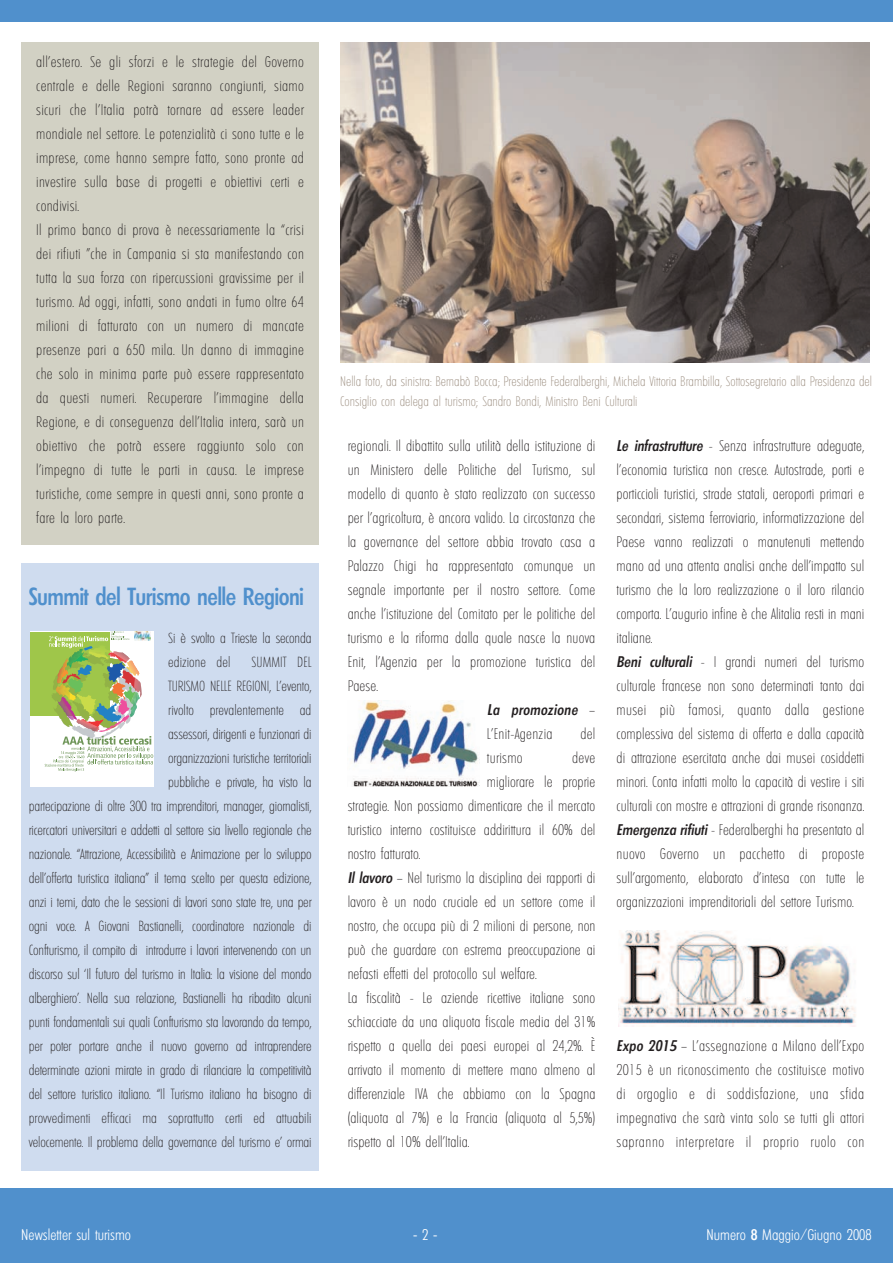
<style>
.page{position:relative;width:893px;height:1263px;background:#fff}
.page>*{position:absolute;margin:0;border:0;box-sizing:border-box;transform-origin:0 0}
.t1{font:500 condensed 24px "Limerick";letter-spacing:-.025em;color:#5090cc}
.t2{font:200 condensed 15px/24px "Limerick";letter-spacing:.01em;color:#231f20}
.t3{font:300 condensed 15px "Limerick";color:#fff}
.t4{font:italic 500 condensed 15px "Limerick";letter-spacing:.025em;color:#231f20}
.t5{font:200 condensed 14.25px/24px "Limerick";letter-spacing:-.01em;color:#231f20}
.t6{font:200 condensed 13.5px/19.5px "Limerick";color:#998b7d}
.s1{font-weight:200;font-style:normal}
.s2{font-weight:500;font-style:italic}
.s3{font-weight:500}
</style>
<div class="page">
<div style="left:21px;top:563px;width:298px;height:608px;background:#cfdcef"></div>
<div style="left:0;top:1189px;width:893px;height:74px;background:#5090cc"></div>
<div style="left:0;top:0;width:893px;height:21px;background:#5090cc"></div>
<div style="left:21px;top:43px;width:298px;height:502px;background:#d2d1c4"></div>
<img style="left:618px;top:930px;width:238px;height:97px">
<img style="left:352px;top:701px;width:127px;height:86px">
<img style="left:340px;top:43px;width:529px;height:320px">
<div style="left:30px;top:631px;width:123px;height:156px;background:#fff"></div>
<div style="left:30px;top:632px;width:80px;height:84px;background:#9fc64a"></div>
<img style="left:45px;top:631px;width:108px;height:141px">
<p class="t2" style="left:36px;top:50px;width:269px">all’estero. Se gli sforzi e le strategie del Governo centrale e delle Regioni saranno congiunti, siamo sicuri che l’Italia potrà tornare ad essere leader mondiale nel settore. Le potenzialità ci sono tutte e le imprese, come hanno sempre fatto, sono pronte ad investire sulla base di progetti e obiettivi certi e condivisi.<br>Il primo banco di prova è necessariamente la “crisi dei rifiuti ”che in Campania si sta manifestando con tutta la sua forza con ripercussioni gravissime per il turismo. Ad oggi, infatti, sono andati in fumo oltre 64 milioni di fatturato con un numero di mancate presenze pari a 650 mila. Un danno di immagine che solo in minima parte può essere rappresentato da questi numeri. Recuperare l’immagine della Regione, e di conseguenza dell’Italia intera, sarà un obiettivo che potrà essere raggiunto solo con l’impegno di tutte le parti in causa. Le imprese turistiche, come sempre in questi anni, sono pronte a fare la loro parte.</p>
<h1 class="t1" style="left:29px;top:582px;width:277px">Summit del Turismo nelle Regioni</h1>
<p class="t5" style="left:168px;top:626px;width:145px">Si è svolto a Trieste la seconda edizione del</p>
<p class="t5" style="left:29px;top:650px;width:284px;text-align:right">SUMMIT DEL<br>TURISMO NELLE REGIONI, L’evento,<br>rivolto prevalentemente ad<br>assessori, dirigenti e funzionari di<br>organizzazioni turistiche territoriali<br>pubbliche e private, ha visto la<br>partecipazione di oltre 300 tra imprenditori, manager, giornalisti, ricercatori universitari e addetti al settore sia livello regionale che nazionale. “Attrazione, Accessibilità e Animazione per lo sviluppo dell’offerta turistica italiana” il tema scelto per questa edizione, anzi i temi, dato che le sessioni di lavori sono state tre, una per ogni voce. A Giovani Bastianelli, coordinatore nazionale di Confturismo, il compito di introdurre i lavori intervenendo con un discorso sul ‘Il futuro del turismo in Italia: la visione del mondo alberghiero’. Nella sua relazione, Bastianelli ha ribadito alcuni punti fondamentali sui quali Confturismo sta lavorando da tempo, per poter portare anche il nuovo governo ad intraprendere determinate azioni mirate in grado di rilanciare la competitività del settore turistico italiano. “Il Turismo italiano ha bisogno di provvedimenti efficaci ma soprattutto certi ed attuabili velocemente. Il problema della governance del turismo e’ ormai</p>
<p class="t6" style="left:340px;top:372px;width:533px">Nella foto, da sinistra: Bernabò Bocca; Presidente Federalberghi, Michela Vittoria Brambilla, Sottosegretario alla Presidenza del<br>Consiglio con delega al turismo; Sandro Bondi, Ministro Beni Culturali</p>
<p class="t2" style="left:348px;top:434px;width:249px">regionali. Il dibattito sulla utilità della istituzione di</p>
<p class="t2" style="left:348px;top:458px;width:249px">un Ministero delle Politiche del Turismo, sul</p>
<p class="t2" style="left:348px;top:482px;width:249px">modello di quanto è stato realizzato con successo</p>
<p class="t2" style="left:348px;top:506px;width:249px">per l'agricoltura, è ancora valido. La circostanza che</p>
<p class="t2" style="left:348px;top:530px;width:249px">la governance del settore abbia trovato casa a</p>
<p class="t2" style="left:348px;top:554px;width:249px">Palazzo Chigi ha rappresentato comunque un</p>
<p class="t2" style="left:348px;top:578px;width:249px">segnale importante per il nostro settore. Come</p>
<p class="t2" style="left:348px;top:602px;width:249px">anche l’istituzione del Comitato per le politiche del</p>
<p class="t2" style="left:348px;top:626px;width:249px">turismo e la riforma dalla quale nasce la nuova</p>
<p class="t2" style="left:348px;top:650px;width:249px">Enit, l’Agenzia per la promozione turistica del</p>
<p class="t2" style="left:348px;top:674px;width:32px">Paese.</p>
<p class="t4" style="left:487px;top:701px;width:110px">La promozione <span class="s1">–</span></p>
<p class="t2" style="left:487px;top:722px;width:67px">L’Enit-Agenzia</p>
<p class="t2" style="left:580px;top:722px;width:16px">del</p>
<p class="t2" style="left:487px;top:746px;width:37px">turismo</p>
<p class="t2" style="left:572px;top:746px;width:25px">deve</p>
<p class="t2" style="left:487px;top:770px;width:110px">migliorare le proprie</p>
<p class="t2" style="left:348px;top:794px;width:249px">strategie. Non possiamo dimenticare che il mercato</p>
<p class="t2" style="left:348px;top:818px;width:249px">turistico interno costituisce addirittura il 60% del</p>
<p class="t2" style="left:348px;top:842px;width:74px">nostro fatturato.</p>
<p class="t2" style="left:348px;top:866px;width:249px"><span class="s2">Il lavoro</span> – Nel turismo la disciplina dei rapporti di</p>
<p class="t2" style="left:348px;top:890px;width:249px">lavoro è un nodo cruciale ed un settore come il</p>
<p class="t2" style="left:348px;top:914px;width:249px">nostro, che occupa più di 2 milioni di persone, non</p>
<p class="t2" style="left:348px;top:938px;width:249px">può che guardare con estrema preoccupazione ai</p>
<p class="t2" style="left:348px;top:962px;width:191px">nefasti effetti del protocollo sul welfare.</p>
<p class="t2" style="left:348px;top:986px;width:249px">La fiscalità - Le aziende ricettive italiane sono</p>
<p class="t2" style="left:348px;top:1010px;width:249px">schiacciate da una aliquota fiscale media del 31%</p>
<p class="t2" style="left:348px;top:1034px;width:249px">rispetto a quella dei paesi europei al 24,2%. È</p>
<p class="t2" style="left:348px;top:1058px;width:249px">arrivato il momento di mettere mano almeno al</p>
<p class="t2" style="left:348px;top:1082px;width:249px">differenziale IVA che abbiamo con la Spagna</p>
<p class="t2" style="left:348px;top:1106px;width:249px">(aliquota al 7%) e la Francia (aliquota al 5,5%)</p>
<p class="t2" style="left:348px;top:1130px;width:123px">rispetto al 10% dell’Italia.</p>
<p class="t2" style="left:617px;top:434px;width:249px"><span class="s2">Le infrastrutture</span> - Senza infrastrutture adeguate, l’economia turistica non cresce. Autostrade, porti e porticcioli turistici, strade statali, aeroporti primari e secondari, sistema ferroviario, informatizzazione del Paese vanno realizzati o manutenuti mettendo mano ad una attenta analisi anche dell'impatto sul turismo che la loro realizzazione o il loro rilancio comporta. L’augurio infine è che Alitalia resti in mani italiane.<br><span class="s2">Beni culturali</span> - I grandi numeri del turismo culturale francese non sono determinati tanto dai musei più famosi, quanto dalla gestione complessiva del sistema di offerta e dalla capacità di attrazione esercitata anche dai musei cosiddetti minori. Conta infatti molto la capacità di vestire i siti culturali con mostre e attrazioni di grande risonanza.<br><span class="s2">Emergenza rifiuti</span> - Federalberghi ha presentato al nuovo Governo un pacchetto di proposte sull’argomento, elaborato d’intesa con tutte le organizzazioni imprenditoriali del settore Turismo.</p>
<p class="t2" style="left:617px;top:1034px;width:249px;text-align:justify"><span class="s2">Expo 2015</span> – L’assegnazione a Milano dell’Expo 2015 è un riconoscimento che costituisce motivo di orgoglio e di soddisfazione, una sfida impegnativa che sarà vinta solo se tutti gli attori sapranno interpretare il proprio ruolo con</p>
<p class="t3" style="left:21px;top:1226px;width:111px">Newsletter sul turismo</p>
<p class="t3" style="left:413px;top:1226px;width:26px">-2-</p>
<p class="t3" style="left:707px;top:1226px;width:167px">Numero <span class="s3">8</span> Maggio/Giugno 2008</p>
</div>
